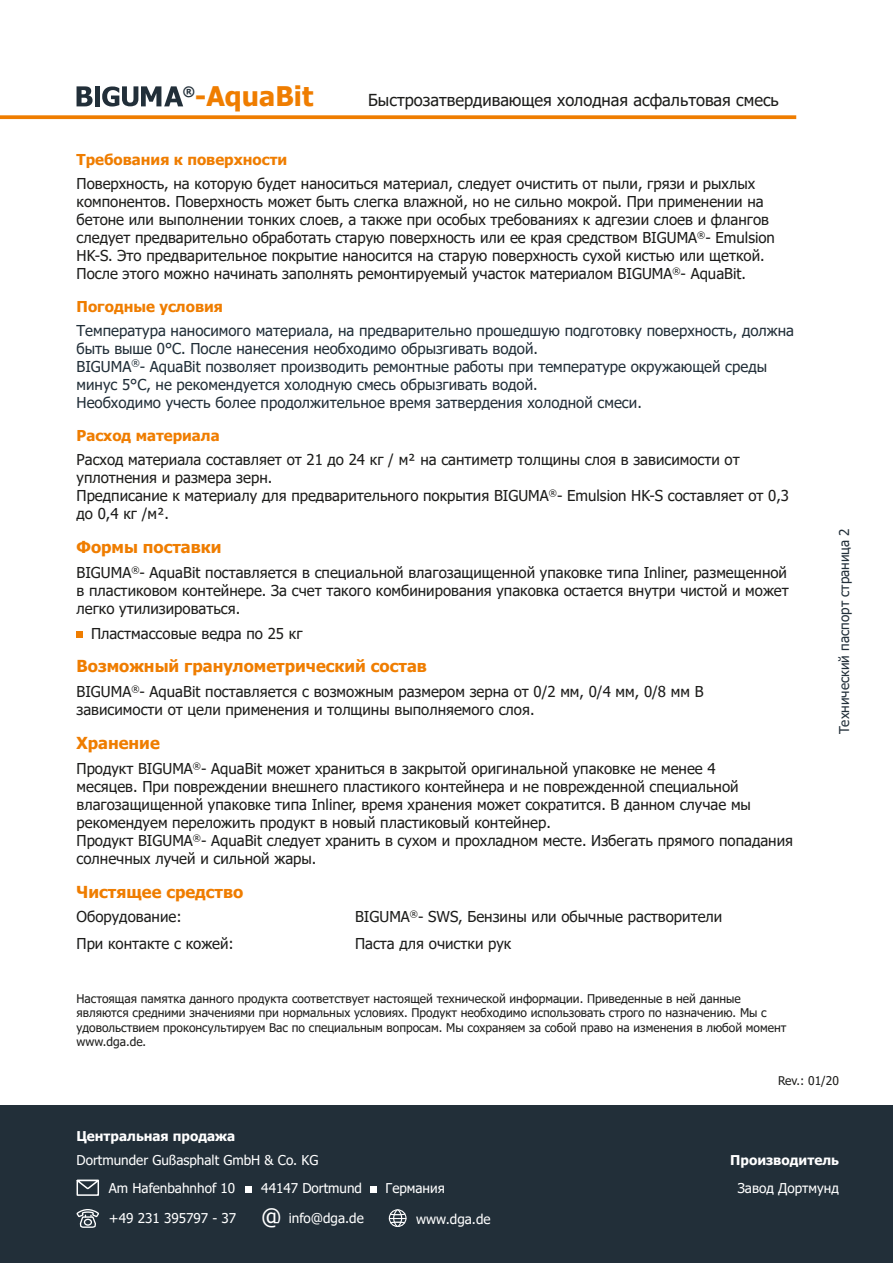
<style>
.page{position:relative;width:893px;height:1263px;background:#fff}
.page>*{position:absolute;margin:0;border:0;box-sizing:border-box;transform-origin:0 0}
.t1{font:700 27px "Tahoma";color:#ef7d00}
.t2{font:700 16.5px "Tahoma";color:#ef7d00}
.t3{font:16.5px "Tahoma";color:#1d1d1b}
.t4{font:15px/18px "Tahoma";color:#1d1d1b}
.t5{font:15px/18px "Tahoma";color:#222f39}
.t6{font:700 15px "Tahoma";color:#ef7d00}
.t7{font:13.5px/28.2px "Tahoma";color:#fff}
.t8{font:700 13.5px "Tahoma";color:#fff}
.t9{font:13.5px "Tahoma";color:#222f39}
.t10{font:700 13.2px "Tahoma";color:#222f39}
.t11{font:12px/14.4px "Tahoma";color:#1d1d1b}
.s1{font-size:22.5px}
</style>
<div class="page">
<svg style="left:0;top:115px;width:796px;height:4px;background:#f08714"></svg>
<svg style="left:77px;top:631px;width:6px;height:6px"></svg>
<div style="left:95px;top:86px;width:5px;height:20px;background:#222f39"></div>
<svg style="left:77px;top:86px;width:16px;height:20px"></svg>
<svg style="left:102px;top:86px;width:81px;height:21px"></svg>
<div style="left:0;top:1106px;width:893px;height:157px;background:#222f39"></div>
<svg style="left:77px;top:1180px;width:22px;height:16px"></svg>
<div style="left:245px;top:1186px;width:6px;height:7px;background:#fff"></div>
<svg style="left:77px;top:1209px;width:22px;height:19px"></svg>
<div style="left:371px;top:1186px;width:6px;height:7px;background:#fff"></div>
<div style="left:389px;top:1209px;width:17px;height:18px;border:1px solid #fff;border-radius:50%"></div>
<div style="left:393px;top:1209px;width:9px;height:18px;border:1px solid #fff;border-radius:50%"></div>
<svg style="left:389px;top:1212px;width:17px;height:12px"></svg>
<h1 class="t1" style="left:195px;top:78px;width:120px">-AquaBit</h1>
<p class="t10" style="left:183px;top:83px;width:14px">®</p>
<p class="t3" style="left:368px;top:89px;width:412px">Быстрозатвердивающея холодная асфальтовая смесь</p>
<p class="t6" style="left:77px;top:149px;width:212px">Требования к поверхности</p>
<p class="t4" style="left:77px;top:175px;width:700px">Поверхность, на которую будет наноситься материал, следует очистить от пыли, грязи и рыхлых компонентов. Поверхность может быть слегка влажной, но не сильно мокрой. При применении на бетоне или выполнении тонких слоев, а также при особых требованиях к адгезии слоев и флангов следует предварительно обработать старую поверхность или ее края средством BIGUMA<sup>®</sup>- Emulsion HK-S. Это предварительное покрытие наносится на старую поверхность сухой кистью или щеткой.<br>После этого можно начинать заполнять ремонтируемый участок материалом BIGUMA<sup>®</sup>- AquaBit.</p>
<p class="t6" style="left:77px;top:296px;width:148px">Погодные условия</p>
<p class="t5" style="left:77px;top:322px;width:719px">Температура наносимого материала, на предварительно прошедшую подготовку поверхность, должна быть выше 0°С. После нанесения необходимо обрызгивать водой.<br>BIGUMA<sup>®</sup>- AquaBit позволяет производить ремонтные работы при температуре окружающей среды минус 5°С, не рекомендуется холодную смесь обрызгивать водой.<br>Необходимо учесть более продолжительное время затвердения холодной смеси.</p>
<p class="t6" style="left:77px;top:424px;width:145px">Расход материала</p>
<p class="t4" style="left:77px;top:451px;width:714px">Расход материала составляет от 21 до 24 кг / м² на сантиметр толщины слоя в зависимости от уплотнения и размера зерн.<br>Предписание к материалу для предварительного покрытия BIGUMA<sup>®</sup>- Emulsion HK-S составляет от 0,3 до 0,4 кг /м².</p>
<p class="t2" style="left:77px;top:535px;width:147px">Формы поставки</p>
<p class="t4" style="left:77px;top:564px;width:714px;text-align:justify">BIGUMA<sup>®</sup>- AquaBit поставляется в специальной влагозащищенной упаковке типа Inliner, размещенной в пластиковом контейнере. За счет такого комбинирования упаковка остается внутри чистой и может легко утилизироваться.</p>
<p class="t4" style="left:91px;top:625px;width:213px">Пластмассовые ведра по 25 кг</p>
<p class="t2" style="left:77px;top:655px;width:352px">Возможный гранулометрический состав</p>
<p class="t4" style="left:77px;top:684px;width:628px">BIGUMA<sup>®</sup>- AquaBit поставляется с возможным размером зерна от 0/2 мм, 0/4 мм, 0/8 мм В зависимости от цели применения и толщины выполняемого слоя.</p>
<p class="t2" style="left:77px;top:732px;width:85px">Хранение</p>
<p class="t4" style="left:77px;top:760px;width:718px">Продукт BIGUMA<sup>®</sup>- AquaBit может храниться в закрытой оригинальной упаковке не менее 4<br>месяцев. При повреждении внешнего пластикого контейнера и не поврежденной специальной влагозащищенной упаковке типа Inliner, время хранения может сократится. В данном случае мы рекомендуем переложить продукт в новый пластиковый контейнер.<br>Продукт BIGUMA<sup>®</sup>- AquaBit следует хранить в сухом и прохладном месте. Избегать прямого попадания солнечных лучей и сильной жары.</p>
<p class="t2" style="left:77px;top:880px;width:168px">Чистящее средство</p>
<p class="t4" style="left:77px;top:904px;width:159px;line-height:26.4px">Оборудование:<br>При контакте с кожей:</p>
<p class="t4" style="left:355px;top:909px;width:369px">BIGUMA<sup>®</sup>- SWS, Бензины или обычные растворители</p>
<p class="t4" style="left:355px;top:935px;width:158px">Паста для очистки рук</p>
<p class="t9" style="left:835px;top:734px;width:208px;rotate:-90deg">Технический паспорт страница 2</p>
<p class="t11" style="left:77px;top:992px;width:711px">Настоящая памятка данного продукта соответствует настоящей технической информации. Приведенные в ней данные являются средними значениями при нормальных условиях. Продукт необходимо использовать строго по назначению. Мы с удовольствием проконсультируем Вас по специальным вопросам. Мы сохраняем за собой право на изменения в любой момент www.dga.de.</p>
<p class="t11" style="left:778px;top:1074px;width:62px">Rev.: 01/20</p>
<p class="t8" style="left:76px;top:1127px;width:160px">Центральная продажа</p>
<p class="t7" style="left:109px;top:1146px;width:211px;text-indent:-32px">Dortmunder Gußasphalt GmbH &amp; Co. KG<br>Am Hafenbahnhof 10</p>
<p class="t7" style="left:261px;top:1175px;width:102px">44147 Dortmund</p>
<p class="t7" style="left:109px;top:1205px;width:256px">+49 231 395797 - 37 <span class="s1">@</span> info@dga.de</p>
<p class="t7" style="left:416px;top:1205px;width:76px">www.dga.de</p>
<p class="t7" style="left:385px;top:1175px;width:61px">Германия</p>
<p class="t8" style="left:730px;top:1150px;width:110px">Производитель</p>
<p class="t7" style="left:738px;top:1175px;width:103px">Завод Дортмунд</p>
</div>
